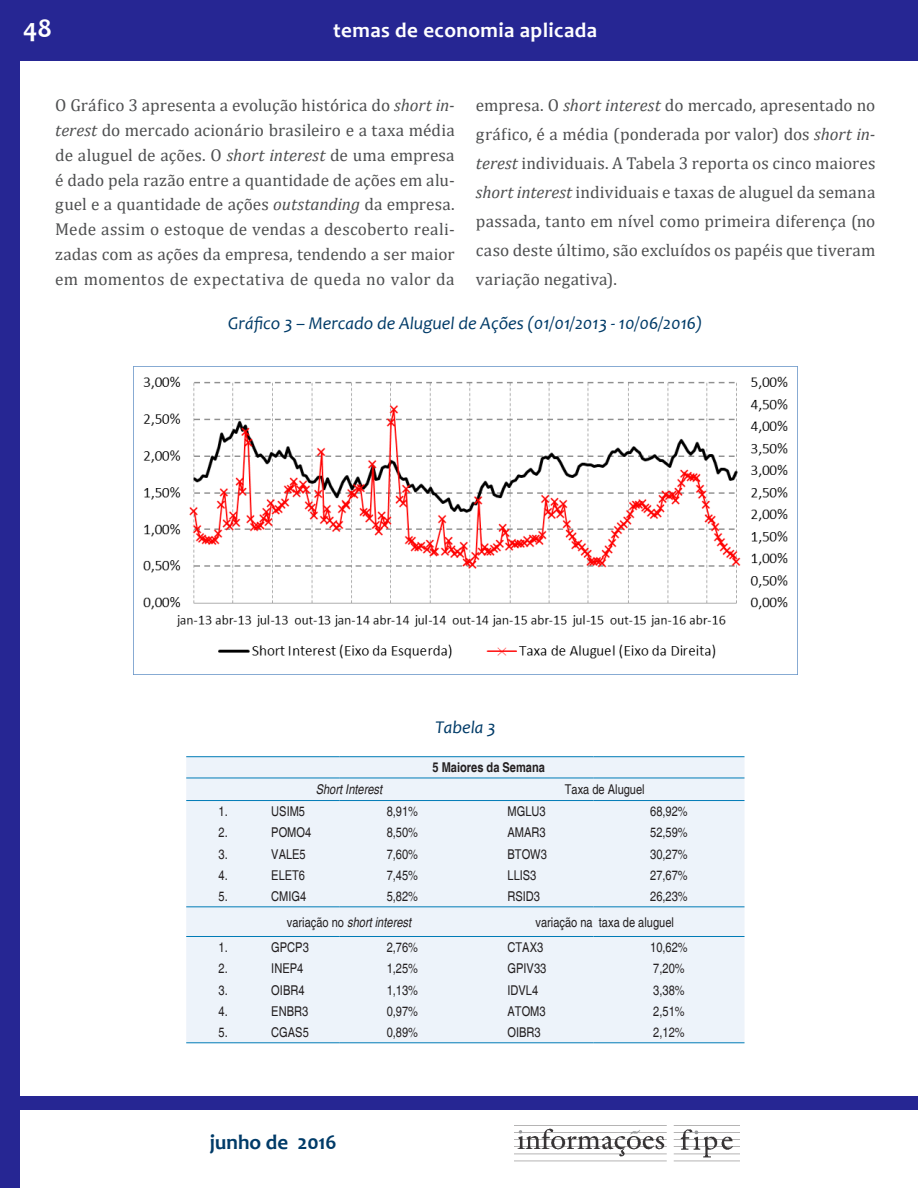
<style>
.page{position:relative;width:918px;height:1188px;background:#fff}
.page>*{position:absolute;margin:0;border:0;box-sizing:border-box;transform-origin:0 0}
.t1{font:700 27px "Candara";color:#fff}
.t2{font:700 21px "Candara";letter-spacing:.02em;color:#fff}
.t3{font:700 21px "Candara";color:#003b68}
.t4{font:italic 18px "Candara";color:#003b68}
.t5{font:17.25px/24.8px "Cambria";letter-spacing:.015em;color:#4e4f50;text-align:justify}
.t6{font:condensed 13.5px "Helvetica";color:#231f20}
.t7{font:italic condensed 13.5px "Helvetica";color:#231f20}
.t8{font:700 condensed 13.5px "Helvetica";color:#231f20}
.s1{font-style:italic}
.s2{font-style:normal}
</style>
<div class="page">
<div style="left:0;top:0;width:20px;height:1188px;background:#262693"></div>
<div style="left:0;top:0;width:918px;height:61px;background:#262693"></div>
<div style="left:15px;top:1097px;width:903px;height:13px;background:#262693"></div>
<img style="left:514px;top:1125px;width:225px;height:37px">
<img style="left:133px;top:367px;width:665px;height:308px">
<div style="left:186px;top:757px;width:559px;height:285px;background:#edf3fa"></div>
<hr style="left:186px;top:756px;width:47px;height:1px;background:#007bb6">
<hr style="left:233px;top:756px;width:107px;height:1px;background:#007bb6">
<hr style="left:340px;top:756px;width:125px;height:1px;background:#007bb6">
<hr style="left:465px;top:756px;width:128px;height:1px;background:#007bb6">
<hr style="left:593px;top:756px;width:152px;height:1px;background:#007bb6">
<hr style="left:186px;top:800px;width:47px;height:1px;background:#007bb6">
<hr style="left:233px;top:800px;width:107px;height:1px;background:#007bb6">
<hr style="left:340px;top:800px;width:125px;height:1px;background:#007bb6">
<hr style="left:465px;top:800px;width:128px;height:1px;background:#007bb6">
<hr style="left:593px;top:800px;width:152px;height:1px;background:#007bb6">
<hr style="left:186px;top:906px;width:47px;height:1px;background:#007bb6">
<hr style="left:233px;top:906px;width:107px;height:1px;background:#007bb6">
<hr style="left:340px;top:906px;width:125px;height:1px;background:#007bb6">
<hr style="left:465px;top:906px;width:128px;height:1px;background:#007bb6">
<hr style="left:593px;top:906px;width:152px;height:1px;background:#007bb6">
<hr style="left:186px;top:936px;width:47px;height:1px;background:#007bb6">
<hr style="left:233px;top:936px;width:107px;height:1px;background:#007bb6">
<hr style="left:340px;top:936px;width:125px;height:1px;background:#007bb6">
<hr style="left:465px;top:936px;width:128px;height:1px;background:#007bb6">
<hr style="left:593px;top:936px;width:152px;height:1px;background:#007bb6">
<hr style="left:186px;top:1042px;width:47px;height:1px;background:#007bb6">
<hr style="left:233px;top:1042px;width:107px;height:1px;background:#007bb6">
<hr style="left:340px;top:1042px;width:125px;height:1px;background:#007bb6">
<hr style="left:465px;top:1042px;width:128px;height:1px;background:#007bb6">
<hr style="left:593px;top:1042px;width:152px;height:1px;background:#007bb6">
<hr style="left:186px;top:778px;width:47px;height:1px;background:#007bb6">
<hr style="left:233px;top:778px;width:107px;height:1px;background:#007bb6">
<hr style="left:340px;top:778px;width:125px;height:1px;background:#007bb6">
<hr style="left:465px;top:778px;width:128px;height:1px;background:#007bb6">
<hr style="left:593px;top:778px;width:152px;height:1px;background:#007bb6">
<h1 class="t1" style="left:23px;top:12px;width:30px">48</h1>
<p class="t2" style="left:333px;top:17px;width:265px">temas de economia aplicada</p>
<p class="t5" style="left:55px;top:93px;width:401px">O Gráfico 3 apresenta a evolução histórica do <span class="s1">short in&shy;terest</span> do mercado acionário brasileiro e a taxa média de aluguel de ações. O <span class="s1">short interest</span> de uma empresa é dado pela razão entre a quantidade de ações em alu&shy;guel e a quantidade de ações <span class="s1">outstanding</span> da empresa.<br>Mede assim o estoque de vendas a descoberto reali&shy;zadas com as ações da empresa, tendendo a ser maior em momentos de expectativa de queda no valor da</p>
<p class="t5" style="left:476px;top:91px;width:401px;line-height:29px">empresa. O <span class="s1">short interest</span> do mercado, apresentado no gráfico, é a média (ponderada por valor) dos <span class="s1">short in&shy;terest</span> individuais. A Tabela 3 reporta os cinco maiores <span class="s1">short interest</span> individuais e taxas de aluguel da semana passada, tanto em nível como primeira diferença (no caso deste último, são excluídos os papéis que tiveram variação negativa).</p>
<p class="t4" style="left:228px;top:312px;width:476px">Gráfico 3 – Mercado de Aluguel de Ações (01/01/2013 - 10/06/2016)</p>
<p class="t4" style="left:435px;top:716px;width:62px">Tabela 3</p>
<p class="t8" style="left:432px;top:759px;width:114px">5 Maiores da Semana</p>
<p class="t7" style="left:316px;top:781px;width:68px">Short Interest</p>
<p class="t6" style="left:565px;top:782px;width:82px">Taxa de Aluguel</p>
<p class="t6" style="left:219px;top:804px;width:11px">1.</p>
<p class="t6" style="left:271px;top:804px;width:35px">USIM5</p>
<p class="t6" style="left:387px;top:804px;width:33px">8,91%</p>
<p class="t6" style="left:508px;top:804px;width:40px">MGLU3</p>
<p class="t6" style="left:650px;top:804px;width:39px">68,92%</p>
<p class="t6" style="left:219px;top:825px;width:11px">2.</p>
<p class="t6" style="left:271px;top:825px;width:41px">POMO4</p>
<p class="t6" style="left:387px;top:825px;width:33px">8,50%</p>
<p class="t6" style="left:508px;top:825px;width:40px">AMAR3</p>
<p class="t6" style="left:650px;top:825px;width:39px">52,59%</p>
<p class="t6" style="left:219px;top:846px;width:11px">3.</p>
<p class="t6" style="left:271px;top:846px;width:36px">VALE5</p>
<p class="t6" style="left:387px;top:846px;width:33px">7,60%</p>
<p class="t6" style="left:508px;top:846px;width:41px">BTOW3</p>
<p class="t6" style="left:650px;top:846px;width:39px">30,27%</p>
<p class="t6" style="left:219px;top:867px;width:11px">4.</p>
<p class="t6" style="left:271px;top:867px;width:35px">ELET6</p>
<p class="t6" style="left:387px;top:867px;width:33px">7,45%</p>
<p class="t6" style="left:508px;top:867px;width:30px">LLIS3</p>
<p class="t6" style="left:650px;top:867px;width:39px">27,67%</p>
<p class="t6" style="left:219px;top:888px;width:11px">5.</p>
<p class="t6" style="left:271px;top:888px;width:37px">CMIG4</p>
<p class="t6" style="left:387px;top:888px;width:33px">5,82%</p>
<p class="t6" style="left:508px;top:888px;width:34px">RSID3</p>
<p class="t6" style="left:650px;top:888px;width:39px">26,23%</p>
<p class="t7" style="left:287px;top:914px;width:126px"><span class="s2">variação no</span> short interest</p>
<p class="t6" style="left:536px;top:914px;width:140px">variação na taxa de aluguel</p>
<p class="t6" style="left:219px;top:940px;width:11px">1.</p>
<p class="t6" style="left:271px;top:940px;width:39px">GPCP3</p>
<p class="t6" style="left:387px;top:940px;width:33px">2,76%</p>
<p class="t6" style="left:508px;top:940px;width:37px">CTAX3</p>
<p class="t6" style="left:650px;top:940px;width:39px">10,62%</p>
<p class="t6" style="left:219px;top:961px;width:11px">2.</p>
<p class="t6" style="left:271px;top:961px;width:33px">INEP4</p>
<p class="t6" style="left:387px;top:961px;width:33px">1,25%</p>
<p class="t6" style="left:508px;top:961px;width:40px">GPIV33</p>
<p class="t6" style="left:653px;top:961px;width:33px">7,20%</p>
<p class="t6" style="left:219px;top:982px;width:11px">3.</p>
<p class="t6" style="left:271px;top:982px;width:35px">OIBR4</p>
<p class="t6" style="left:387px;top:982px;width:33px">1,13%</p>
<p class="t6" style="left:508px;top:982px;width:32px">IDVL4</p>
<p class="t6" style="left:653px;top:982px;width:33px">3,38%</p>
<p class="t6" style="left:219px;top:1003px;width:11px">4.</p>
<p class="t6" style="left:271px;top:1003px;width:38px">ENBR3</p>
<p class="t6" style="left:387px;top:1003px;width:33px">0,97%</p>
<p class="t6" style="left:508px;top:1003px;width:40px">ATOM3</p>
<p class="t6" style="left:653px;top:1003px;width:33px">2,51%</p>
<p class="t6" style="left:219px;top:1024px;width:11px">5.</p>
<p class="t6" style="left:271px;top:1024px;width:39px">CGAS5</p>
<p class="t6" style="left:387px;top:1024px;width:33px">0,89%</p>
<p class="t6" style="left:508px;top:1024px;width:35px">OIBR3</p>
<p class="t6" style="left:653px;top:1024px;width:33px">2,12%</p>
<p class="t3" style="left:210px;top:1129px;width:128px">junho de 2016</p>
</div>
